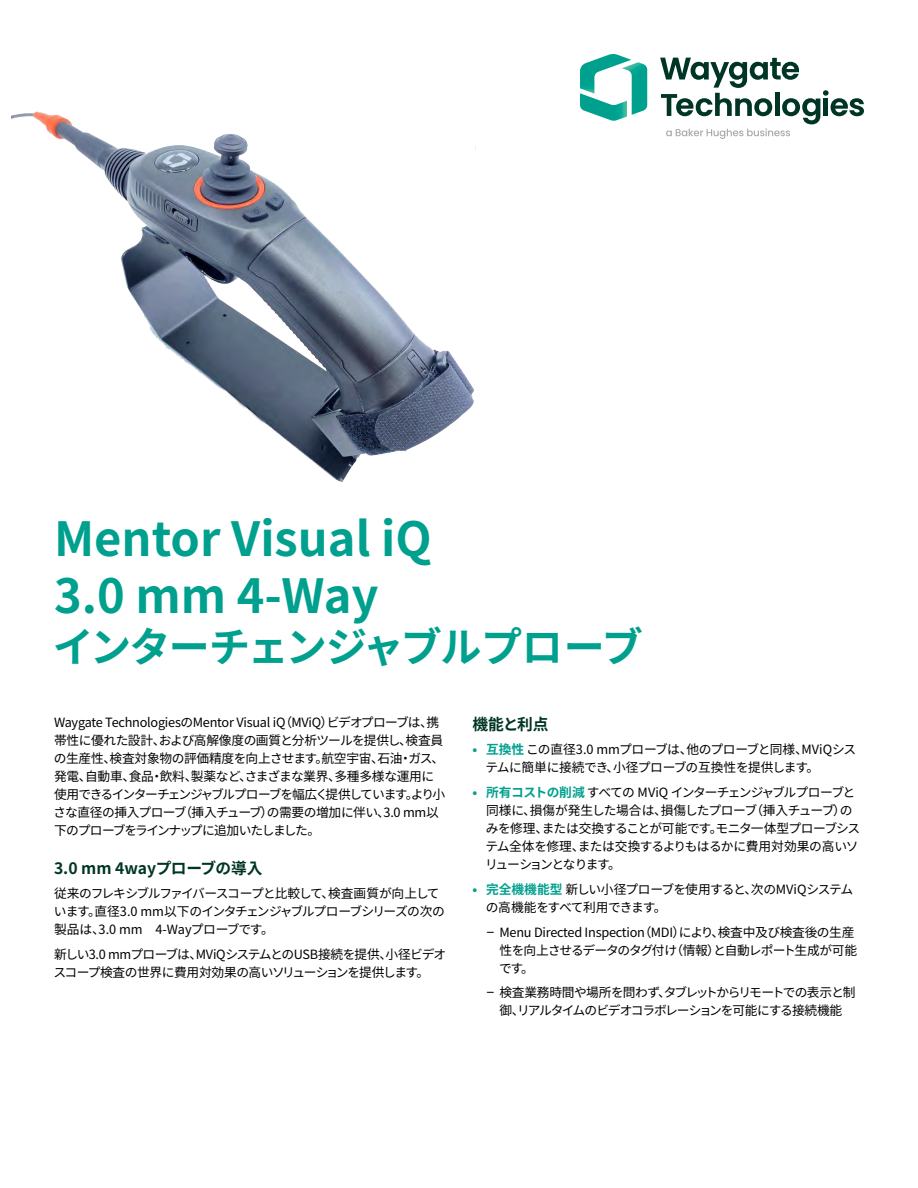
<style>
.page{position:relative;width:918px;height:1188px;background:#fff}
.page>*{position:absolute;margin:0;border:0;box-sizing:border-box;transform-origin:0 0}
.t1{font:700 47.1px/56.6px "Noto Sans JP";color:#00a08e}
.t2{font:700 41.1px "Noto Sans JP";letter-spacing:-.04em;color:#00a08e}
.t3{font:700 15.75px "Noto Sans JP";letter-spacing:-.01em;color:#003525}
.t4{font:12.75px/18px "Noto Sans JP";letter-spacing:-.04em;color:#000}
.t5{font:12.75px/18px "Noto Sans JP";letter-spacing:-.07em;color:#000}
.t6{font:12.75px/18px "Noto Sans JP";letter-spacing:-.08em;color:#000;text-align:center}
.s1{font-weight:700;color:#00a08e}
.s2{font-family:"Poppins"}
</style>
<div class="page">
<img style="left:12px;top:111px;width:462px;height:371px">
<svg style="left:580px;top:54px;width:67px;height:67px"></svg>
<svg style="left:660px;top:58px;width:204px;height:81px"></svg>
<h1 class="t1" style="left:54px;top:512px;width:379px">Mentor Visual iQ<br>3.0 mm 4-Way</h1>
<h2 class="t2" style="left:53px;top:624px;width:592px">インターチェンジャブルプローブ</h2>
<p class="t4" style="left:54px;top:714px;width:393px">Waygate TechnologiesのMentor Visual iQ（MViQ）ビデオプローブは、携帯性に優れた設計、および高解像度の画質と分析ツールを提供し、検査員の生産性、検査対象物の評価精度を向上させます。航空宇宙、石油・ガス、発電、自動車、食品・飲料、製薬など、さまざまな業界、多種多様な運用に使用できるインターチェンジャブルプローブを幅広く提供しています。より小さな直径の挿入プローブ（挿入チューブ）の需要の増加に伴い、3.0 mm以下のプローブをラインナップに追加いたしました。</p>
<p class="t3" style="left:54px;top:859px;width:210px">3.0 mm 4wayプローブの導入</p>
<p class="t5" style="left:54px;top:885px;width:393px">従来のフレキシブルファイバースコープと比較して、検査画質が向上しています。直径3.0 mm以下のインタチェンジャブルプローブシリーズの次の製品は、3.0 mm　4-Wayプローブです。</p>
<p class="t4" style="left:53px;top:946px;width:394px">新しい3.0 mmプローブは、MViQシステムとのUSB接続を提供、小径ビデオスコープ検査の世界に費用対効果の高いソリューションを提供します。</p>
<p class="t3" style="left:472px;top:715px;width:78px">機能と利点</p>
<p class="t4" style="left:485px;top:741px;width:372px;text-indent:-13px"><span class="s1">• 互換性</span> この直径3.0 mmプローブは、他のプローブと同様、MViQシステムに簡単に接続でき、小径プローブの互換性を提供します。</p>
<p class="t4" style="left:485px;top:784px;width:377px;text-indent:-13px"><span class="s1">• 所有コストの削減</span>すべての MViQ インターチェンジャブルプローブと同様に、損傷が発生した場合は、損傷したプローブ（挿入チューブ）のみを修理、または交換することが可能です。モニタ一体型プローブシステム全体を修理、または交換するよりもはるかに費用対効果の高いソリューションとなります。</p>
<p class="t4" style="left:486px;top:881px;width:369px;text-indent:-13px"><span class="s1">• 完全機機能型</span> 新しい小径プローブを使用すると、次のMViQシステムの高機能をすべて利用できます。</p>
<p class="t4" style="left:499px;top:923px;width:360px;text-indent:-13px"><span class="s2">–</span> Menu Directed Inspection（MDI）により、検査中及び検査後の生産性を向上させるデータのタグ付け（情報）と自動レポート生成が可能です。</p>
<p class="t6" style="left:486px;top:984px;width:371px"><span class="s2">–</span> 検査業務時間や場所を問わず、タブレットからリモートでの表示と制御、リアルタイムのビデオコラボレーションを可能にする接続機能</p>
</div>
